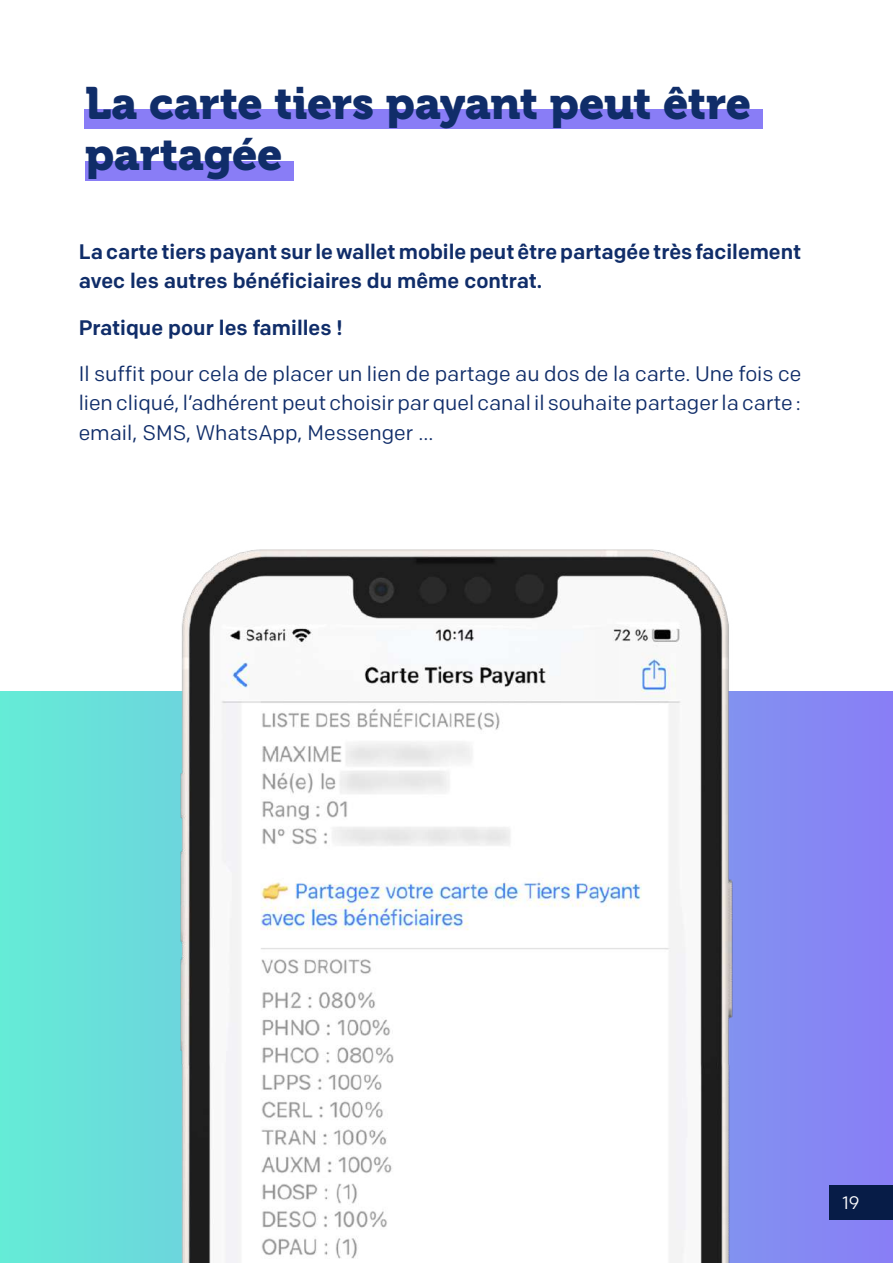
<style>
.page{position:relative;width:893px;height:1263px;background:#fff}
.page>*{position:absolute;margin:0;border:0;box-sizing:border-box;transform-origin:0 0}
.t1{font:45px/51px "Museo 900";letter-spacing:-.005em;color:#102d69}
.t2{font:21px/29.4px "Colfax";color:#102d69;text-align:justify}
.t3{font:500 21px/29.4px "Colfax";color:#102d69}
.t4{font:18px "Colfax";color:#fff}
</style>
<div class="page">
<svg style="left:0;top:691px;width:893px;height:572px;background:#77b0e7"></svg>
<img style="left:181px;top:549px;width:552px;height:714px">
<div style="left:84px;top:110px;width:678px;height:19px;background:#897df6"></div>
<div style="left:85px;top:161px;width:208px;height:19px;background:#897df6"></div>
<div style="left:0;top:898px;width:94px;height:261px;background:#66e6d8"></div>
<div style="left:830px;top:1185px;width:63px;height:34px;background:#071c47"></div>
<h1 class="t1" style="left:85px;top:78px;width:668px">La carte tiers payant peut être partagée</h1>
<p class="t3" style="left:79px;top:237px;width:724px">La carte tiers payant sur le wallet mobile peut être partagée très facilement avec les autres bénéficiaires du même contrat.</p>
<p class="t3" style="left:79px;top:312px;width:266px">Pratique pour les familles !</p>
<p class="t2" style="left:79px;top:359px;width:724px">Il suffit pour cela de placer un lien de partage au dos de la carte. Une fois ce lien cliqué, l’adhérent peut choisir par quel canal il souhaite partager la carte : email, SMS, WhatsApp, Messenger …</p>
<p class="t4" style="left:842px;top:1191px;width:19px">19</p>
</div>
